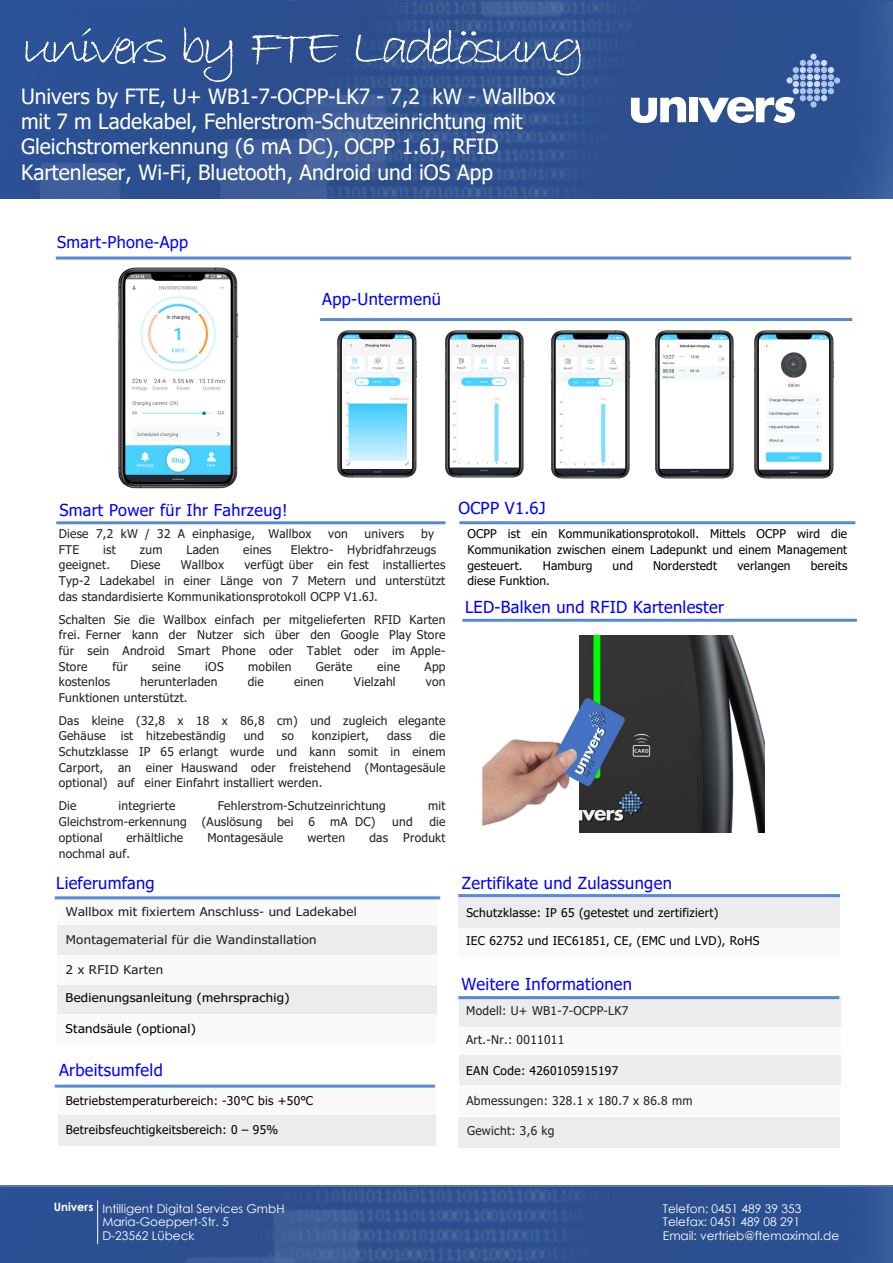
<style>
.page{position:relative;width:893px;height:1263px;background:#fff}
.page>*{position:absolute;margin:0;border:0;box-sizing:border-box;transform-origin:0 0}
.t1{font:51px "Bradley Hand ITC";letter-spacing:-.12em;color:#fff;scale:1.2 1}
.t2{font:21px/25.2px "Tahoma";color:#fff}
.t3{font:16.5px "Tahoma";letter-spacing:.02em;color:#00f}
.t4{font:16.2px "Tahoma";letter-spacing:.02em;color:#00f}
.t5{font:12px/15.6px "Tahoma";letter-spacing:.02em;color:#231f20;text-align:justify}
.t6{font:12px/15.6px "Tahoma";letter-spacing:.025em;color:#000;text-align:justify}
.t7{font:12px/13.5px "Century Gothic";color:#fff}
.t8{font:12px "Tahoma";letter-spacing:.02em;color:#231f20;scale:1.1 1}
.t9{font:12px "Tahoma";letter-spacing:.025em;color:#000;scale:1.1 1}
.t10{font:700 11.55px "Century Gothic";color:#fff}
.s1{font-size:16.5px}
</style>
<div class="page">
<img style="left:580px;top:635px;width:185px;height:197px">
<div style="left:57px;top:895px;width:379px;height:31px;background:#fafafa"></div>
<div style="left:57px;top:926px;width:379px;height:30px;background:#ececee"></div>
<div style="left:57px;top:956px;width:379px;height:30px;background:#fafafa"></div>
<div style="left:57px;top:986px;width:379px;height:30px;background:#ececee"></div>
<div style="left:458px;top:927px;width:382px;height:30px;background:#fafafa"></div>
<div style="left:58px;top:1085px;width:378px;height:30px;background:#fafafa"></div>
<div style="left:59px;top:1115px;width:377px;height:30px;background:#ececee"></div>
<div style="left:459px;top:997px;width:381px;height:30px;background:#ececee"></div>
<div style="left:459px;top:1027px;width:381px;height:30px;background:#fafafa"></div>
<div style="left:459px;top:1055px;width:381px;height:30px;background:#ececee"></div>
<div style="left:458px;top:898px;width:382px;height:30px;background:#ececee"></div>
<div style="left:57px;top:1015px;width:379px;height:30px;background:#fafafa"></div>
<div style="left:458px;top:1086px;width:382px;height:30px;background:#fafafa"></div>
<div style="left:458px;top:1117px;width:382px;height:30px;background:#ececee"></div>
<img style="left:482px;top:698px;width:143px;height:127px">
<img style="left:117px;top:267px;width:122px;height:222px">
<img style="left:337px;top:330px;width:80px;height:148px">
<img style="left:444px;top:330px;width:81px;height:148px">
<img style="left:550px;top:330px;width:81px;height:149px">
<img style="left:654px;top:330px;width:81px;height:149px">
<img style="left:754px;top:330px;width:80px;height:149px">
<img style="left:0;top:1186px;width:893px;height:77px">
<hr style="left:97px;top:1200px;width:1px;height:44px;background:#fff">
<img style="left:0;top:0;width:893px;height:198px">
<svg style="left:631px;top:97px;width:55px;height:26px"></svg>
<div style="left:689px;top:98px;width:9px;height:24px;background:#fff"></div>
<svg style="left:698px;top:60px;width:136px;height:63px"></svg>
<div style="left:810px;top:54px;width:7px;height:6px;background:#ccdbf2;border-radius:50%"></div>
<svg style="left:810px;top:101px;width:7px;height:7px"></svg>
<svg style="left:786px;top:77px;width:7px;height:7px"></svg>
<div style="left:834px;top:77px;width:6px;height:7px;background:#abc4eb;border-radius:50%"></div>
<svg style="left:56px;top:256px;width:795px;height:4px;background:#80a6e0"></svg>
<hr style="left:320px;top:318px;width:532px;height:3px;background:#578ad6">
<hr style="left:459px;top:521px;width:396px;height:3px;background:#578ad6">
<hr style="left:462px;top:619px;width:395px;height:3px;background:#578ad6">
<hr style="left:56px;top:521px;width:389px;height:3px;background:#578ad6">
<hr style="left:458px;top:894px;width:382px;height:3px;background:#578ad6">
<hr style="left:458px;top:996px;width:381px;height:3px;background:#578ad6">
<hr style="left:55px;top:1084px;width:380px;height:3px;background:#578ad6">
<hr style="left:55px;top:896px;width:385px;height:3px;background:#578ad6">
<h1 class="t1" style="left:21px;top:15px;width:472px">univers by FTE Ladelösung</h1>
<h2 class="t2" style="left:21px;top:85px;width:536px">Univers by FTE, U+ WB1-7-OCPP-LK7 - 7,2 kW - Wallbox mit 7 m Ladekabel, Fehlerstrom-Schutzeinrichtung mit Gleichstromerkennung (6 mA DC), OCPP 1.6J, RFID Kartenleser, Wi-Fi, Bluetooth, Android und iOS App</h2>
<h3 class="t4" style="left:57px;top:232px;width:132px">Smart-Phone-App</h3>
<h3 class="t3" style="left:322px;top:288px;width:120px">App-Untermenü</h3>
<p class="t4" style="left:59px;top:499px;width:229px"><span class="s1">S</span>mart Power für Ihr Fahrzeug!</p>
<p class="t5" style="left:59px;top:527px;width:254px">Diese 7,2 kW / 32 A einphasige, Wallbox</p>
<p class="t5" style="left:328px;top:527px;width:21px">von</p>
<p class="t5" style="left:365px;top:527px;width:41px">univers</p>
<p class="t5" style="left:421px;top:527px;width:14px">by</p>
<p class="t5" style="left:59px;top:542px;width:22px">FTE</p>
<p class="t5" style="left:103px;top:542px;width:14px">ist</p>
<p class="t5" style="left:140px;top:542px;width:24px">zum</p>
<p class="t5" style="left:186px;top:542px;width:34px">Laden</p>
<p class="t5" style="left:243px;top:542px;width:30px">eines</p>
<p class="t5" style="left:291px;top:542px;width:147px">Elektro- Hybridfahrzeugs</p>
<p class="t5" style="left:59px;top:558px;width:53px">geeignet.</p>
<p class="t5" style="left:131px;top:558px;width:31px">Diese</p>
<p class="t5" style="left:181px;top:558px;width:45px">Wallbox</p>
<p class="t5" style="left:59px;top:558px;width:388px;text-indent:186px">verfügt über ein fest installiertes Typ-2 Ladekabel in einer Länge von 7 Metern und unterstützt das standardisierte Kommunikationsprotokoll OCPP V1.6J.</p>
<p class="t5" style="left:59px;top:612px;width:388px">Schalten Sie die Wallbox einfach per mitgelieferten RFID Karten frei. Ferner kann der Nutzer sich über den Google Play Store für sein Android Smart Phone oder Tablet oder im Apple-Store</p>
<p class="t5" style="left:112px;top:659px;width:17px">für</p>
<p class="t5" style="left:152px;top:659px;width:30px">seine</p>
<p class="t5" style="left:205px;top:659px;width:20px">iOS</p>
<p class="t5" style="left:248px;top:659px;width:45px">mobilen</p>
<p class="t5" style="left:316px;top:659px;width:38px">Geräte</p>
<p class="t5" style="left:377px;top:659px;width:24px">eine</p>
<p class="t5" style="left:425px;top:659px;width:22px">App</p>
<p class="t5" style="left:59px;top:675px;width:53px">kostenlos</p>
<p class="t5" style="left:140px;top:675px;width:78px">herunterladen</p>
<p class="t5" style="left:248px;top:675px;width:18px">die</p>
<p class="t5" style="left:294px;top:675px;width:31px">einen</p>
<p class="t5" style="left:354px;top:675px;width:43px">Vielzahl</p>
<p class="t5" style="left:426px;top:675px;width:21px">von</p>
<p class="t5" style="left:59px;top:686px;width:388px;line-height:23.1px">Funktionen unterstützt.<br>Das kleine (32,8 x 18 x 86,8 cm) und zugleich elegante</p>
<p class="t5" style="left:59px;top:729px;width:169px">Gehäuse ist hitzebeständig</p>
<p class="t5" style="left:244px;top:729px;width:22px">und</p>
<p class="t5" style="left:282px;top:729px;width:14px">so</p>
<p class="t5" style="left:312px;top:729px;width:59px">konzipiert,</p>
<p class="t5" style="left:387px;top:729px;width:26px">dass</p>
<p class="t5" style="left:59px;top:729px;width:388px;text-indent:371px">die Schutzklasse IP 65 erlangt wurde und kann somit in einem Carport, an einer Hauswand oder freistehend (Montagesäule optional) auf einer Einfahrt installiert werden.</p>
<p class="t5" style="left:59px;top:799px;width:19px">Die</p>
<p class="t5" style="left:119px;top:799px;width:58px">integrierte</p>
<p class="t5" style="left:218px;top:799px;width:170px">Fehlerstrom-Schutzeinrichtung</p>
<p class="t5" style="left:428px;top:799px;width:19px">mit</p>
<p class="t5" style="left:59px;top:815px;width:129px">Gleichstrom-erkennung</p>
<p class="t5" style="left:202px;top:815px;width:93px">(Auslösung bei</p>
<p class="t5" style="left:309px;top:815px;width:68px">6 mA DC)</p>
<p class="t5" style="left:392px;top:815px;width:22px">und</p>
<p class="t5" style="left:429px;top:815px;width:18px">die</p>
<p class="t5" style="left:59px;top:830px;width:45px">optional</p>
<p class="t5" style="left:126px;top:830px;width:58px">erhältliche</p>
<p class="t5" style="left:207px;top:830px;width:77px">Montagesäule</p>
<p class="t5" style="left:307px;top:830px;width:39px">werten</p>
<p class="t5" style="left:369px;top:830px;width:20px">das</p>
<p class="t5" style="left:403px;top:830px;width:44px">Produkt</p>
<p class="t5" style="left:59px;top:846px;width:73px">nochmal auf.</p>
<h3 class="t3" style="left:56px;top:872px;width:100px">Lieferumfang</h3>
<p class="t8" style="left:66px;top:903px;width:266px">Wallbox mit fixiertem Anschluss- und Ladekabel</p>
<p class="t8" style="left:66px;top:932px;width:229px">Montagematerial für die Wandinstallation</p>
<p class="t8" style="left:66px;top:962px;width:90px">2 x RFID Karten</p>
<p class="t9" style="left:66px;top:989px;width:205px">Bedienungsanleitung (mehrsprachig)</p>
<p class="t9" style="left:66px;top:1021px;width:120px">Standsäule (optional)</p>
<h3 class="t3" style="left:59px;top:1059px;width:105px">Arbeitsumfeld</h3>
<p class="t6" style="left:66px;top:1093px;width:249px">Betriebstemperaturbereich: -30°C bis +50℃</p>
<p class="t6" style="left:66px;top:1122px;width:214px">Betreibsfeuchtigkeitsbereich: 0 – 95%</p>
<h3 class="t3" style="left:458px;top:497px;width:89px">OCPP V1.6J</h3>
<p class="t6" style="left:467px;top:527px;width:381px">OCPP ist ein Kommunikationsprotokoll. Mittels OCPP wird die Kommunikation zwischen einem Ladepunkt und einem Management gesteuert.</p>
<p class="t6" style="left:543px;top:558px;width:51px">Hamburg</p>
<p class="t6" style="left:613px;top:558px;width:22px">und</p>
<p class="t6" style="left:653px;top:558px;width:65px">Norderstedt</p>
<p class="t6" style="left:737px;top:558px;width:55px">verlangen</p>
<p class="t6" style="left:811px;top:558px;width:38px">bereits</p>
<p class="t6" style="left:467px;top:574px;width:84px">diese Funktion.</p>
<h3 class="t3" style="left:465px;top:595px;width:261px">LED-Balken und RFID Kartenlester</h3>
<h3 class="t3" style="left:462px;top:872px;width:211px">Zertifikate und Zulassungen</h3>
<p class="t6" style="left:466px;top:905px;width:254px">Schutzklasse: IP 65 (getestet und zertifiziert)</p>
<p class="t6" style="left:466px;top:933px;width:295px">IEC 62752 und IEC61851, CE, (EMC und LVD), RoHS</p>
<h3 class="t3" style="left:461px;top:972px;width:172px">Weitere Informationen</h3>
<p class="t5" style="left:466px;top:1004px;width:164px">Modell: U+ WB1-7-OCPP-LK7</p>
<p class="t5" style="left:466px;top:1032px;width:100px">Art.-Nr.: 0011011</p>
<p class="t6" style="left:466px;top:1063px;width:154px">EAN Code: 4260105915197</p>
<p class="t5" style="left:466px;top:1094px;width:228px">Abmessungen: 328.1 x 180.7 x 86.8 mm</p>
<p class="t5" style="left:467px;top:1124px;width:89px">Gewicht: 3,6 kg</p>
<p class="t10" style="left:54px;top:1202px;width:41px">Univers</p>
<p class="t7" style="left:663px;top:1203px;width:178px">Telefon: 0451 489 39 353<br>Telefax: 0451 489 08 291<br>Email: vertrieb@ftemaximal.de</p>
<p class="t7" style="left:102px;top:1202px;width:184px">Intilligent Digital Services GmbH<br>Maria-Goeppert-Str. 5<br>D-23562 Lübeck</p>
</div>
